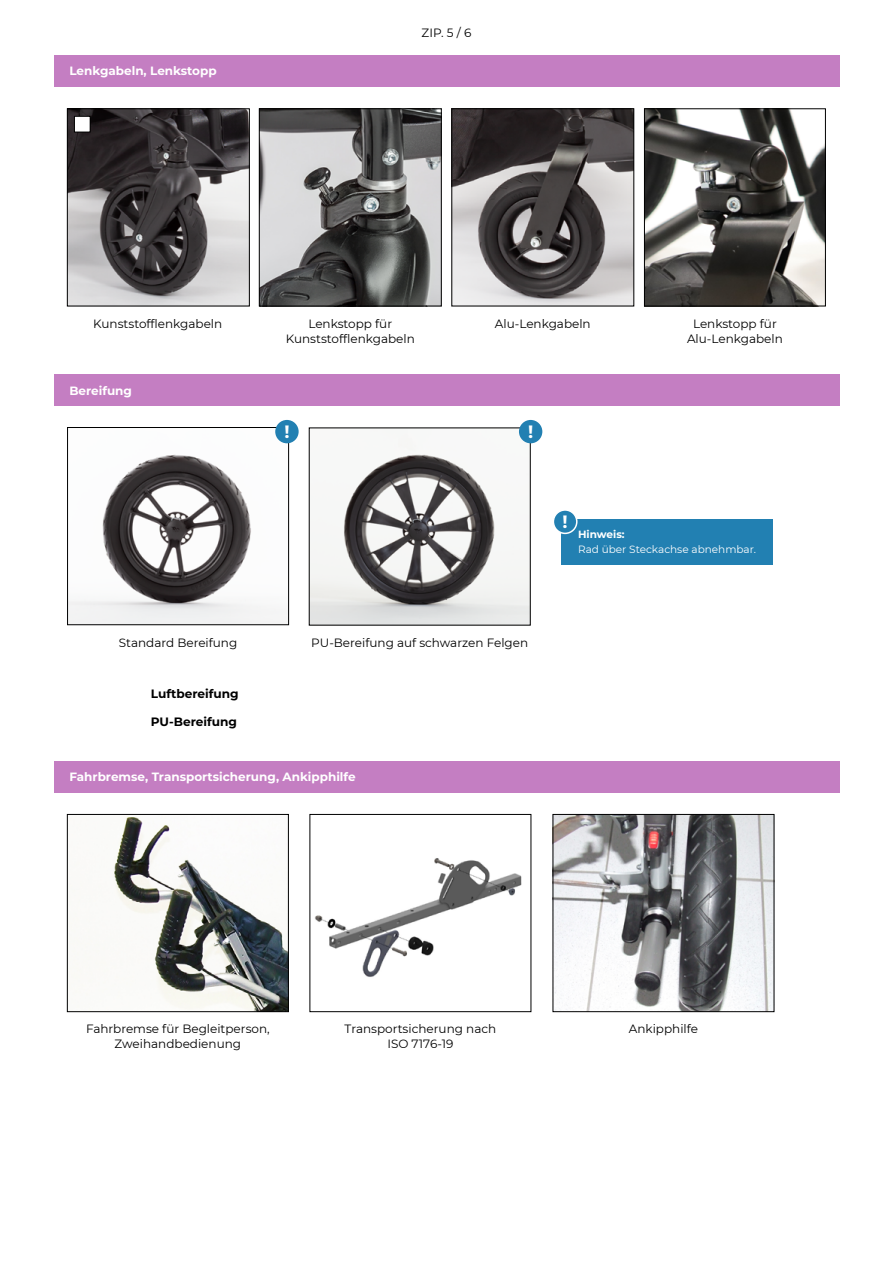
<style>
.page{position:relative;width:893px;height:1263px;background:#fff}
.page>*{position:absolute;margin:0;border:0;box-sizing:border-box;transform-origin:0 0}
.t1{font:700 17.85px "Montserrat";color:#fff}
.t2{font:700 12.15px "Montserrat";color:#000}
.t3{font:12px/14.4px "Montserrat";color:#000;text-align:center}
.t4{font:700 12px "Montserrat";color:#fff}
.t5{font:10.5px "Montserrat";color:#fff}
.t6{font:700 10.5px "Montserrat";color:#fff}
</style>
<div class="page">
<img style="left:69px;top:110px;width:179px;height:194px">
<div style="left:67px;top:108px;width:183px;height:198px;border:1px solid #000"></div>
<img style="left:646px;top:110px;width:178px;height:194px">
<div style="left:644px;top:108px;width:182px;height:198px;border:1px solid #000"></div>
<div style="left:54px;top:55px;width:785px;height:31px;background:#c47ec2"></div>
<img style="left:261px;top:110px;width:179px;height:194px">
<div style="left:259px;top:108px;width:183px;height:198px;border:1px solid #000"></div>
<img style="left:453px;top:110px;width:179px;height:194px">
<div style="left:451px;top:108px;width:183px;height:198px;border:1px solid #000"></div>
<div style="left:74px;top:116px;width:16px;height:16px;background:#fff"></div>
<div style="left:74px;top:116px;width:16px;height:16px;border:1px solid #000"></div>
<div style="left:54px;top:374px;width:785px;height:32px;background:#c47ec2"></div>
<img style="left:311px;top:431px;width:218px;height:192px">
<img style="left:69px;top:435px;width:218px;height:188px">
<div style="left:67px;top:427px;width:222px;height:198px;border:1px solid #000"></div>
<div style="left:519px;top:420px;width:23px;height:23px;background:#2280b2;border-radius:50%"></div>
<div style="left:275px;top:420px;width:24px;height:23px;background:#2280b2;border-radius:50%"></div>
<div style="left:562px;top:519px;width:211px;height:45px;background:#2280b2"></div>
<div style="left:553px;top:510px;width:24px;height:23px;background:#2280b2;border-radius:50%"></div>
<div style="left:553px;top:509px;width:24px;height:25px;border:2px solid #fff;border-radius:50%"></div>
<div style="left:54px;top:761px;width:785px;height:31px;background:#c47ec2"></div>
<img style="left:69px;top:817px;width:218px;height:193px">
<div style="left:67px;top:814px;width:222px;height:198px;border:1px solid #000"></div>
<img style="left:315px;top:858px;width:207px;height:119px">
<div style="left:309px;top:814px;width:222px;height:198px;border:1px solid #000"></div>
<img style="left:555px;top:816px;width:217px;height:194px">
<div style="left:553px;top:814px;width:221px;height:198px;border:1px solid #000"></div>
<p class="t4" style="left:69px;top:62px;width:149px">Lenkgabeln, Lenkstopp</p>
<p class="t3" style="left:422px;top:25px;width:51px">ZIP. 5 / 6</p>
<p class="t3" style="left:93px;top:316px;width:131px">Kunststofflenkgabeln</p>
<p class="t3" style="left:687px;top:317px;width:97px">Lenkstopp für<br>Alu-Lenkgabeln</p>
<p class="t3" style="left:286px;top:317px;width:131px">Lenkstopp für<br>Kunststofflenkgabeln</p>
<p class="t3" style="left:495px;top:317px;width:97px">Alu-Lenkgabeln</p>
<p class="t4" style="left:69px;top:382px;width:64px">Bereifung</p>
<h1 class="t1" style="left:284px;top:419px;width:7px">!</h1>
<h1 class="t1" style="left:528px;top:419px;width:7px">!</h1>
<h1 class="t1" style="left:563px;top:509px;width:7px">!</h1>
<p class="t6" style="left:578px;top:527px;width:48px">Hinweis:</p>
<p class="t5" style="left:578px;top:542px;width:180px">Rad über Steckachse abnehmbar.</p>
<p class="t3" style="left:119px;top:635px;width:120px">Standard Bereifung</p>
<p class="t3" style="left:311px;top:635px;width:218px">PU-Bereifung auf schwarzen Felgen</p>
<p class="t2" style="left:151px;top:685px;width:89px">Luftbereifung</p>
<p class="t2" style="left:151px;top:713px;width:88px">PU-Bereifung</p>
<p class="t4" style="left:69px;top:768px;width:288px">Fahrbremse, Transportsicherung, Ankipphilfe</p>
<p class="t3" style="left:86px;top:1021px;width:185px">Fahrbremse für Begleitperson,<br>Zweihandbedienung</p>
<p class="t3" style="left:345px;top:1021px;width:153px">Transportsicherung nach<br>ISO 7176-19</p>
<p class="t3" style="left:629px;top:1021px;width:71px">Ankipphilfe</p>
</div>
